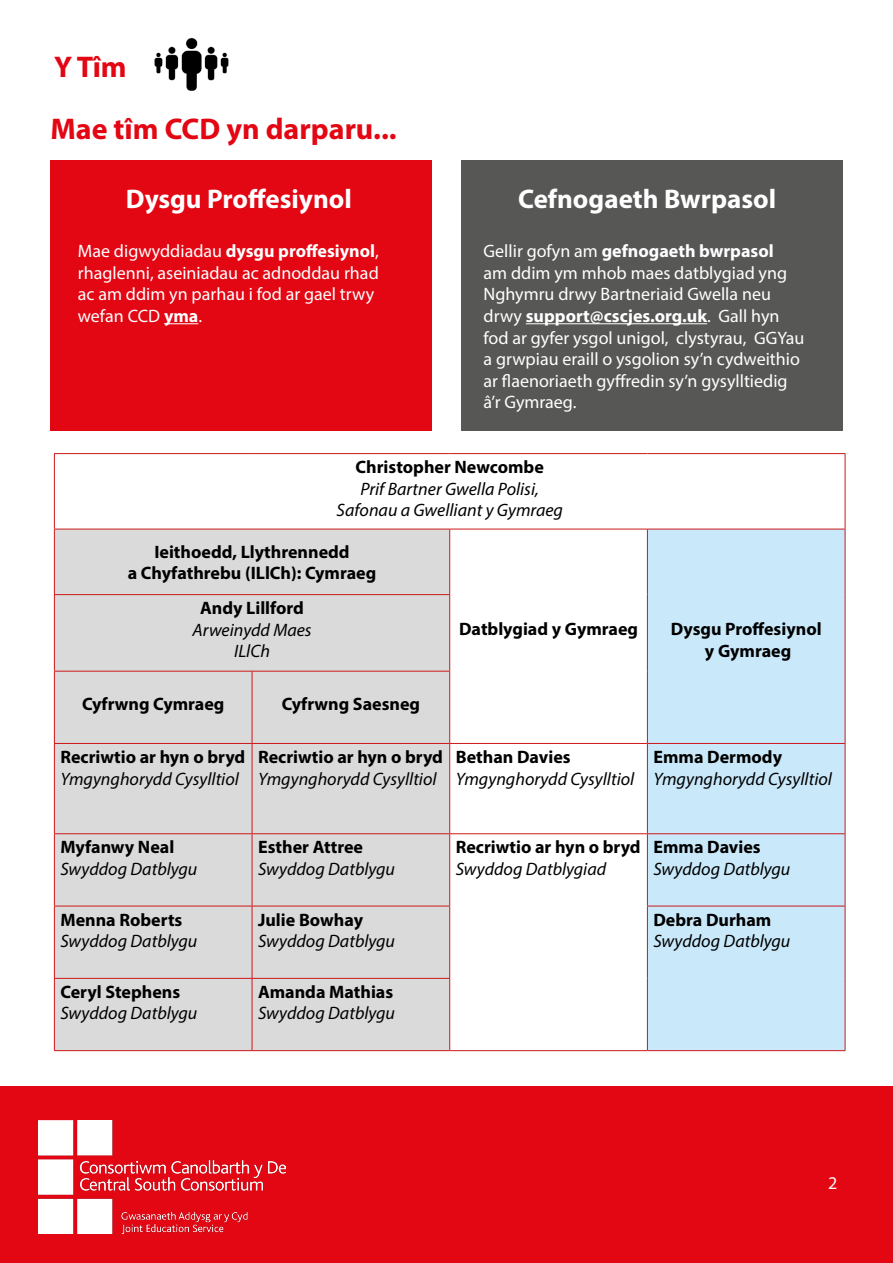
<style>
.page{position:relative;width:893px;height:1263px;background:#fff}
.page>*{position:absolute;margin:0;border:0;box-sizing:border-box;transform-origin:0 0}
.t1{font:700 30px "Myriad Pro";color:#e30613}
.t2{font:700 27px "Myriad Pro";color:#fff}
.t3{font:18px/21.6px "Myriad Pro";color:#fff}
.t4{font:700 18px/21.6px "Myriad Pro";color:#000;text-align:center}
.t5{font:italic 18px/21.6px "Myriad Pro";color:#000;text-align:center}
.s1{font-weight:700}
</style>
<div class="page">
<div style="left:0;top:1086px;width:893px;height:177px;background:#e30613"></div>
<img style="left:38px;top:1120px;width:248px;height:113px">
<div style="left:55px;top:530px;width:394px;height:520px;background:#dadada"></div>
<div style="left:648px;top:530px;width:197px;height:520px;background:#c9e9fb"></div>
<hr style="left:54px;top:453px;width:198px;height:1px;background:#cd1719">
<hr style="left:54px;top:454px;width:1px;height:75px;background:#cd1719">
<hr style="left:252px;top:453px;width:198px;height:1px;background:#cd1719">
<hr style="left:450px;top:453px;width:197px;height:1px;background:#cd1719">
<hr style="left:647px;top:453px;width:198px;height:1px;background:#cd1719">
<hr style="left:845px;top:454px;width:1px;height:75px;background:#cd1719">
<hr style="left:54px;top:529px;width:198px;height:1px;background:#cd1719">
<hr style="left:54px;top:529px;width:1px;height:65px;background:#cd1719">
<hr style="left:252px;top:529px;width:198px;height:1px;background:#cd1719">
<hr style="left:450px;top:529px;width:197px;height:1px;background:#cd1719">
<hr style="left:449px;top:529px;width:1px;height:65px;background:#cd1719">
<hr style="left:647px;top:529px;width:198px;height:1px;background:#cd1719">
<hr style="left:647px;top:529px;width:1px;height:66px;background:#cd1719">
<hr style="left:845px;top:529px;width:1px;height:66px;background:#cd1719">
<hr style="left:54px;top:594px;width:198px;height:1px;background:#cd1719">
<hr style="left:54px;top:595px;width:1px;height:76px;background:#cd1719">
<hr style="left:252px;top:594px;width:198px;height:1px;background:#cd1719">
<hr style="left:449px;top:595px;width:1px;height:76px;background:#cd1719">
<hr style="left:647px;top:595px;width:1px;height:76px;background:#cd1719">
<hr style="left:845px;top:595px;width:1px;height:76px;background:#cd1719">
<hr style="left:54px;top:671px;width:198px;height:1px;background:#cd1719">
<hr style="left:54px;top:671px;width:1px;height:72px;background:#cd1719">
<hr style="left:252px;top:671px;width:198px;height:1px;background:#cd1719">
<hr style="left:252px;top:671px;width:1px;height:72px;background:#cd1719">
<hr style="left:449px;top:671px;width:1px;height:72px;background:#cd1719">
<hr style="left:647px;top:671px;width:1px;height:72px;background:#cd1719">
<hr style="left:845px;top:671px;width:1px;height:72px;background:#cd1719">
<hr style="left:54px;top:743px;width:198px;height:1px;background:#cd1719">
<hr style="left:54px;top:744px;width:1px;height:89px;background:#cd1719">
<hr style="left:252px;top:743px;width:198px;height:1px;background:#cd1719">
<hr style="left:252px;top:744px;width:1px;height:89px;background:#cd1719">
<hr style="left:450px;top:743px;width:197px;height:1px;background:#cd1719">
<hr style="left:449px;top:744px;width:1px;height:89px;background:#cd1719">
<hr style="left:647px;top:743px;width:198px;height:1px;background:#cd1719">
<hr style="left:647px;top:744px;width:1px;height:89px;background:#cd1719">
<hr style="left:845px;top:744px;width:1px;height:89px;background:#cd1719">
<hr style="left:54px;top:833px;width:198px;height:1px;background:#cd1719">
<hr style="left:54px;top:834px;width:1px;height:72px;background:#cd1719">
<hr style="left:252px;top:833px;width:198px;height:1px;background:#cd1719">
<hr style="left:252px;top:834px;width:1px;height:72px;background:#cd1719">
<hr style="left:450px;top:833px;width:197px;height:1px;background:#cd1719">
<hr style="left:449px;top:834px;width:1px;height:72px;background:#cd1719">
<hr style="left:647px;top:833px;width:198px;height:1px;background:#cd1719">
<hr style="left:647px;top:834px;width:1px;height:72px;background:#cd1719">
<hr style="left:845px;top:834px;width:1px;height:72px;background:#cd1719">
<hr style="left:54px;top:906px;width:198px;height:1px;background:#cd1719">
<hr style="left:54px;top:906px;width:1px;height:72px;background:#cd1719">
<hr style="left:252px;top:906px;width:198px;height:1px;background:#cd1719">
<hr style="left:252px;top:906px;width:1px;height:72px;background:#cd1719">
<hr style="left:449px;top:906px;width:1px;height:72px;background:#cd1719">
<hr style="left:647px;top:906px;width:198px;height:1px;background:#cd1719">
<hr style="left:647px;top:906px;width:1px;height:72px;background:#cd1719">
<hr style="left:845px;top:906px;width:1px;height:72px;background:#cd1719">
<hr style="left:54px;top:978px;width:198px;height:1px;background:#cd1719">
<hr style="left:54px;top:979px;width:1px;height:71px;background:#cd1719">
<hr style="left:252px;top:978px;width:198px;height:1px;background:#cd1719">
<hr style="left:252px;top:979px;width:1px;height:71px;background:#cd1719">
<hr style="left:449px;top:979px;width:1px;height:71px;background:#cd1719">
<hr style="left:647px;top:978px;width:1px;height:72px;background:#cd1719">
<hr style="left:845px;top:978px;width:1px;height:72px;background:#cd1719">
<hr style="left:54px;top:1050px;width:198px;height:1px;background:#cd1719">
<hr style="left:252px;top:1050px;width:198px;height:1px;background:#cd1719">
<hr style="left:450px;top:1050px;width:197px;height:1px;background:#cd1719">
<hr style="left:647px;top:1050px;width:198px;height:1px;background:#cd1719">
<img style="left:154px;top:37px;width:75px;height:54px">
<div style="left:50px;top:160px;width:382px;height:271px;background:#e30613"></div>
<div style="left:461px;top:160px;width:382px;height:271px;background:#575756"></div>
<hr style="left:164px;top:323px;width:34px;height:1px;background:#fff">
<hr style="left:526px;top:323px;width:181px;height:1px;background:#fff">
<h1 class="t1" style="left:54px;top:47px;width:74px">Y Tîm</h1>
<h1 class="t1" style="left:50px;top:110px;width:348px">Mae tîm CCD yn darparu...</h1>
<h2 class="t2" style="left:126px;top:181px;width:228px">Dysgu Proffesiynol</h2>
<h2 class="t2" style="left:518px;top:181px;width:260px">Cefnogaeth Bwrpasol</h2>
<p class="t3" style="left:78px;top:240px;width:302px">Mae digwyddiadau <span class="s1">dysgu proffesiynol</span>, rhaglenni, aseiniadau ac adnoddau rhad ac am ddim yn parhau i fod ar gael trwy wefan CCD <span class="s1">yma</span>.</p>
<p class="t3" style="left:484px;top:240px;width:322px">Gellir gofyn am <span class="s1">gefnogaeth bwrpasol<br></span>am ddim ym mhob maes datblygiad yng Nghymru drwy Bartneriaid Gwella neu drwy <span class="s1">support@cscjes.org.uk</span>. Gall hyn fod ar gyfer ysgol unigol, clystyrau, GGYau a grwpiau eraill o ysgolion sy’n cydweithio ar flaenoriaeth gyffredin sy’n gysylltiedig â’r Gymraeg.</p>
<p class="t4" style="left:356px;top:456px;width:190px">Christopher Newcombe</p>
<p class="t5" style="left:336px;top:478px;width:228px">Prif Bartner Gwella Polisi,<br>Safonau a Gwelliant y Gymraeg</p>
<p class="t4" style="left:128px;top:540px;width:250px">Ieithoedd, Llythrennedd<br>a Chyfathrebu (ILlCh): Cymraeg</p>
<p class="t4" style="left:459px;top:617px;width:180px">Datblygiad y Gymraeg</p>
<p class="t4" style="left:671px;top:617px;width:152px">Dysgu Proffesiynol y Gymraeg</p>
<p class="t4" style="left:200px;top:597px;width:105px">Andy Lillford</p>
<p class="t5" style="left:193px;top:619px;width:121px">Arweinydd Maes<br>ILlCh</p>
<p class="t4" style="left:82px;top:693px;width:144px">Cyfrwng Cymraeg</p>
<p class="t4" style="left:282px;top:693px;width:140px">Cyfrwng Saesneg</p>
<p class="t4" style="left:60px;top:745px;width:186px">Recriwtio ar hyn o bryd</p>
<p class="t5" style="left:60px;top:767px;width:180px">Ymgynghorydd Cysylltiol</p>
<p class="t4" style="left:258px;top:745px;width:186px">Recriwtio ar hyn o bryd</p>
<p class="t5" style="left:258px;top:767px;width:180px">Ymgynghorydd Cysylltiol</p>
<p class="t4" style="left:456px;top:745px;width:116px">Bethan Davies</p>
<p class="t5" style="left:456px;top:767px;width:180px">Ymgynghorydd Cysylltiol</p>
<p class="t4" style="left:653px;top:745px;width:130px">Emma Dermody</p>
<p class="t5" style="left:653px;top:767px;width:180px">Ymgynghorydd Cysylltiol</p>
<p class="t4" style="left:60px;top:836px;width:115px">Myfanwy Neal</p>
<p class="t5" style="left:60px;top:858px;width:138px">Swyddog Datblygu</p>
<p class="t4" style="left:258px;top:836px;width:106px">Esther Attree</p>
<p class="t5" style="left:258px;top:858px;width:138px">Swyddog Datblygu</p>
<p class="t4" style="left:456px;top:836px;width:186px">Recriwtio ar hyn o bryd</p>
<p class="t5" style="left:456px;top:858px;width:152px">Swyddog Datblygiad</p>
<p class="t4" style="left:653px;top:836px;width:109px">Emma Davies</p>
<p class="t5" style="left:653px;top:858px;width:138px">Swyddog Datblygu</p>
<p class="t4" style="left:60px;top:908px;width:124px">Menna Roberts</p>
<p class="t5" style="left:60px;top:930px;width:138px">Swyddog Datblygu</p>
<p class="t4" style="left:258px;top:908px;width:107px">Julie Bowhay</p>
<p class="t5" style="left:258px;top:930px;width:138px">Swyddog Datblygu</p>
<p class="t4" style="left:653px;top:908px;width:120px">Debra Durham</p>
<p class="t5" style="left:653px;top:930px;width:138px">Swyddog Datblygu</p>
<p class="t4" style="left:60px;top:980px;width:121px">Ceryl Stephens</p>
<p class="t5" style="left:60px;top:1002px;width:138px">Swyddog Datblygu</p>
<p class="t4" style="left:258px;top:980px;width:137px">Amanda Mathias</p>
<p class="t5" style="left:258px;top:1002px;width:138px">Swyddog Datblygu</p>
<p class="t3" style="left:828px;top:1172px;width:11px">2</p>
</div>
